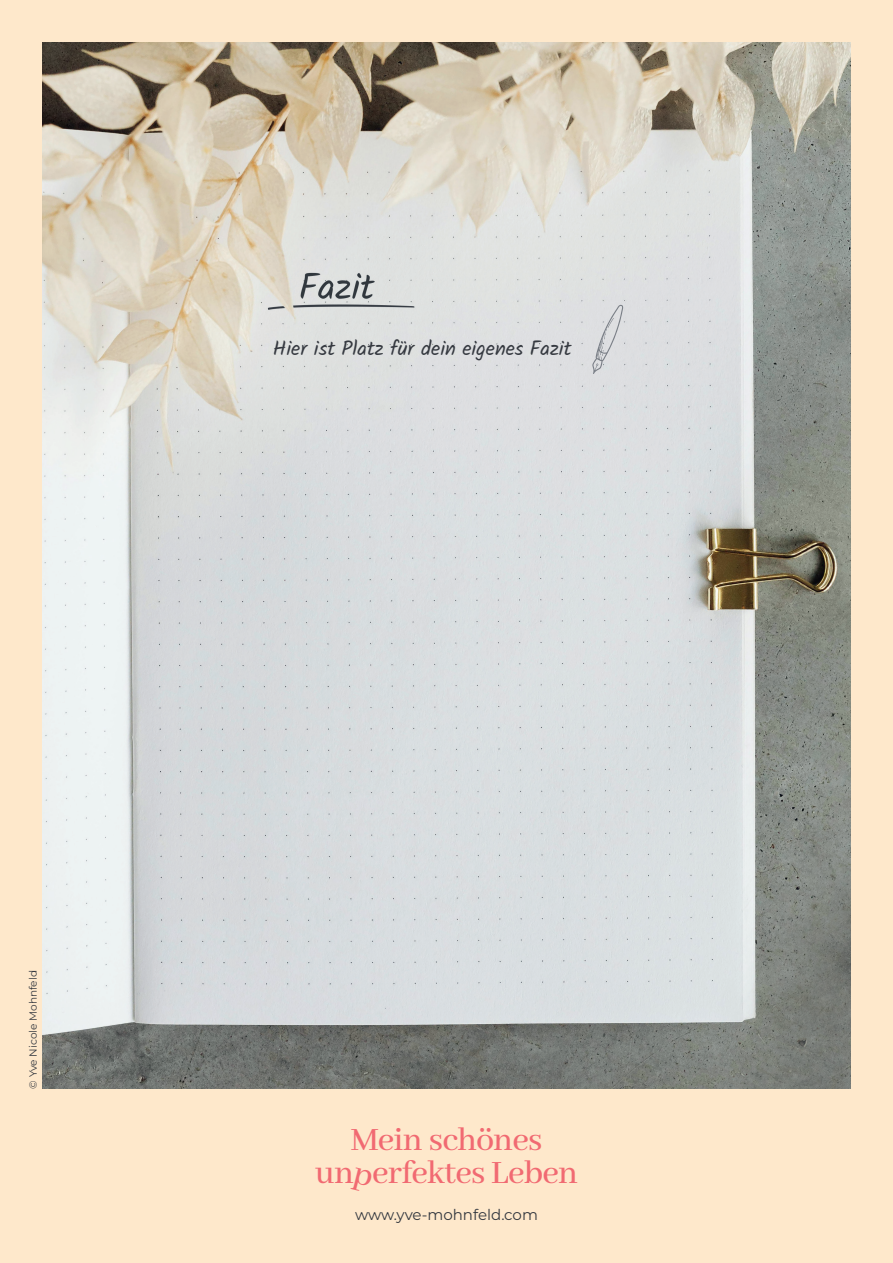
<style>
.page{position:relative;width:893px;height:1263px;background:#fee8cb}
.page>*{position:absolute;margin:0;border:0;box-sizing:border-box;transform-origin:0 0}
.t1{font:500 36.15px/32.8px "Abhaya Libre";letter-spacing:-.02em;color:#f16a72;text-align:center}
.t2{font:20.25px "Solitreo";color:#353940}
.t3{font:15px "Montserrat";color:#353940}
.t4{font:10.5px "Montserrat";color:#353940}
</style>
<div class="page">
<img style="left:43px;top:43px;width:807px;height:1045px">
<svg style="left:592px;top:305px;width:31px;height:69px;background:#d2d4d6"></svg>
<p class="t2" style="left:273px;top:336px;width:300px">Hier ist Platz für dein eigenes Fazit</p>
<p class="t4" style="left:26px;top:1089px;width:120px;rotate:-90deg">© Yve Nicole Mohnfeld</p>
<h1 class="t1" style="left:315px;top:1124px;width:265px">Mein schönes<br>un erfektes Leben</h1>
<p class="t3" style="left:355px;top:1204px;width:184px">www.yve-mohnfeld.com</p>
</div>
